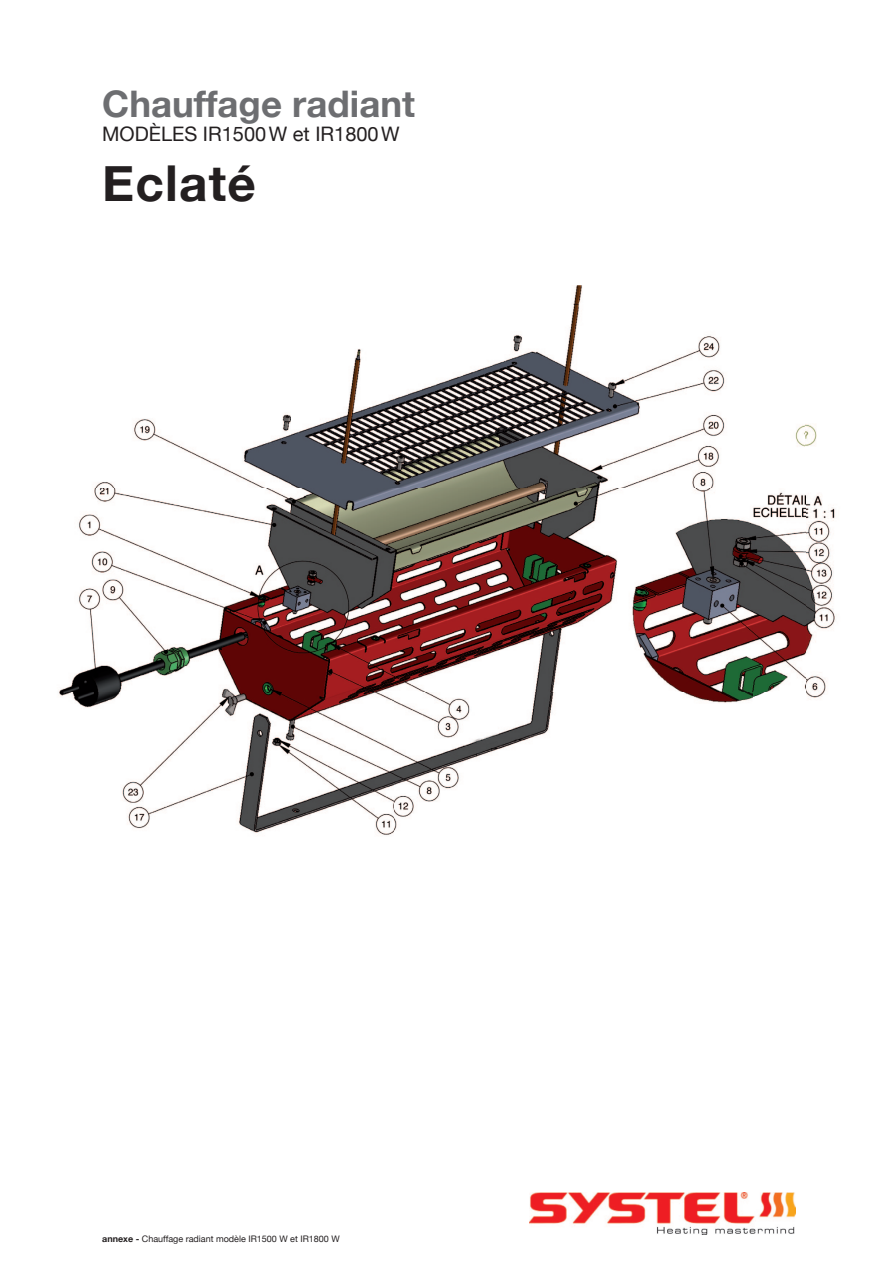
<style>
.page{position:relative;width:893px;height:1263px;background:#fff}
.page>*{position:absolute;margin:0;border:0;box-sizing:border-box;transform-origin:0 0}
.t1{font:700 49.5px "Helvetica Neue";letter-spacing:.025em;color:#231f20}
.t2{font:700 36.6px "Helvetica Neue";color:#6d6e71}
.t3{font:19.95px "Helvetica Neue";color:#231f20}
.t4{font:9px "Helvetica Neue";color:#231f20}
.s1{font-weight:700}
</style>
<div class="page">
<img style="left:59px;top:285px;width:777px;height:550px">
<img style="left:530px;top:1192px;width:266px;height:42px">
<h2 class="t2" style="left:102px;top:84px;width:314px">Chauffage radiant</h2>
<h3 class="t3" style="left:102px;top:123px;width:299px">MODÈLES IR1500 W et IR1800 W</h3>
<h1 class="t1" style="left:102px;top:155px;width:155px">Eclaté</h1>
<p class="t4" style="left:102px;top:1234px;width:239px"><span class="s1">annexe -</span> Chauffage radiant modèle IR1500 W et IR1800 W</p>
</div>
